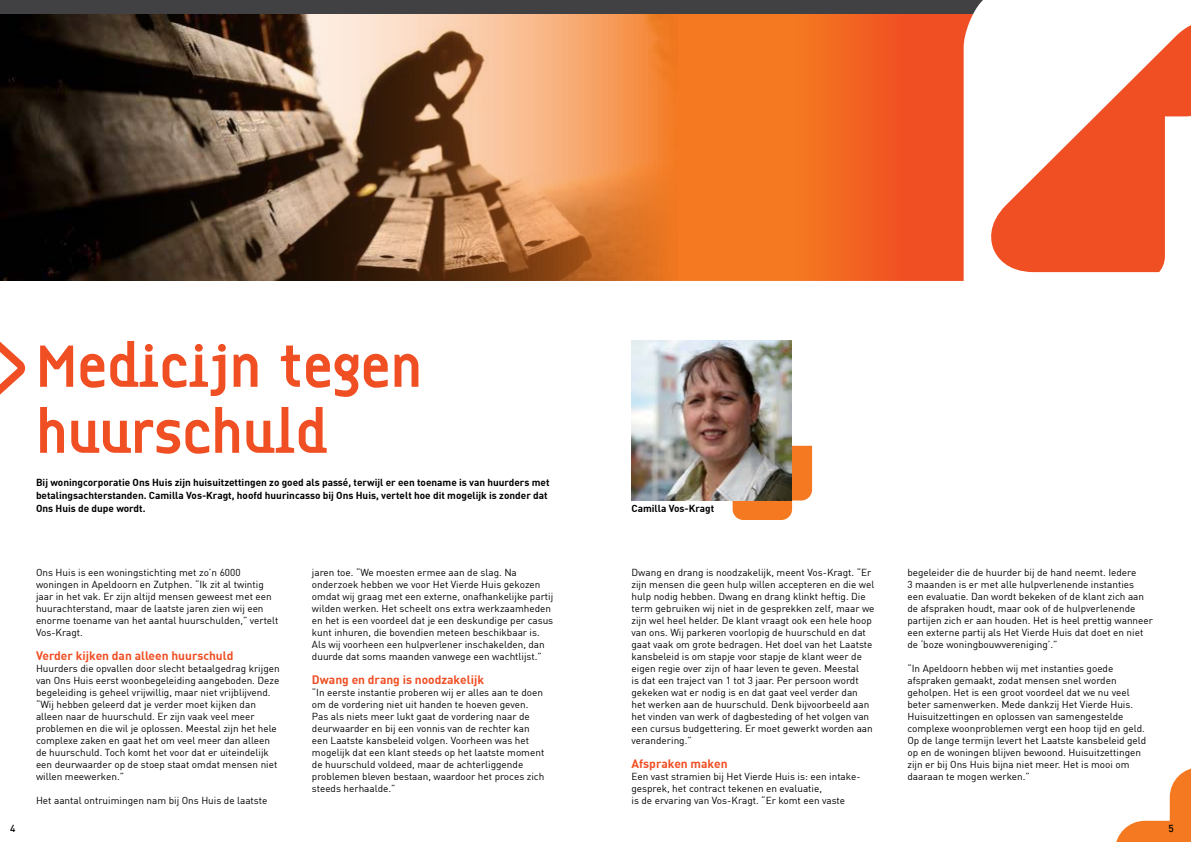
<style>
.page{position:relative;width:1191px;height:842px;background:#fff}
.page>*{position:absolute;margin:0;border:0;box-sizing:border-box;transform-origin:0 0}
.t1{font:700 55px/66px "Fact";color:#f04e23}
.t2{font:700 12px "DIN";color:#f04e23}
.t3{font:10px/12px "DIN";color:#000}
.t4{font:700 10px/13px "DIN";color:#000}
.t5{font:500 10px "DIN";color:#000}
</style>
<div class="page">
<svg style="left:840px;top:14px;width:123px;height:267px;background:#f05522"></svg>
<img style="left:0;top:14px;width:840px;height:267px">
<svg style="left:0;top:341px;width:25px;height:54px"></svg>
<div style="left:0;top:0;width:1191px;height:14px;background:#414042"></div>
<svg style="left:732px;top:446px;width:80px;height:74px"></svg>
<svg style="left:1116px;top:768px;width:75px;height:74px"></svg>
<svg style="left:963px;top:0;width:228px;height:281px"></svg>
<img style="left:631px;top:341px;width:160px;height:159px">
<h1 class="t1" style="left:36px;top:336px;width:387px">Medicijn tegen huurschuld</h1>
<p class="t4" style="left:36px;top:475px;width:515px">Bij woningcorporatie Ons Huis zijn huisuitzettingen zo goed als passé, terwijl er een toename is van huurders met betalingsachterstanden. Camilla Vos-Kragt, hoofd huurincasso bij Ons Huis, vertelt hoe dit mogelijk is zonder dat<br>Ons Huis de dupe wordt.</p>
<p class="t5" style="left:10px;top:822px;width:7px">4</p>
<p class="t3" style="left:36px;top:566px;width:244px">Ons Huis is een woningstichting met zo’n 6000 woningen in Apeldoorn en Zutphen. “Ik zit al twintig jaar in het vak. Er zijn altijd mensen geweest met een huurachterstand, maar de laatste jaren zien wij een enorme toename van het aantal huurschulden,” vertelt Vos-Kragt.</p>
<p class="t2" style="left:36px;top:647px;width:199px">Verder kijken dan alleen huurschuld</p>
<p class="t3" style="left:36px;top:662px;width:245px">Huurders die opvallen door slecht betaalgedrag krijgen van Ons Huis eerst woonbegeleiding aangeboden. Deze begeleiding is geheel vrijwillig, maar niet vrijblijvend. “Wij hebben geleerd dat je verder moet kijken dan alleen naar de huurschuld. Er zijn vaak veel meer problemen en die wil je oplossen. Meestal zijn het hele complexe zaken en gaat het om veel meer dan alleen de huurschuld. Toch komt het voor dat er uiteindelijk een deurwaarder op de stoep staat omdat mensen niet willen meewerken.”</p>
<p class="t3" style="left:36px;top:794px;width:233px">Het aantal ontruimingen nam bij Ons Huis de laatste</p>
<p class="t3" style="left:312px;top:566px;width:243px">jaren toe. “We moesten ermee aan de slag. Na onderzoek hebben we voor Het Vierde Huis gekozen omdat wij graag met een externe, onafhankelijke partij wilden werken. Het scheelt ons extra werkzaamheden en het is een voordeel dat je een deskundige per casus kunt inhuren, die bovendien meteen beschikbaar is.<br>Als wij voorheen een hulpverlener inschakelden, dan duurde dat soms maanden vanwege een wachtlijst.”</p>
<p class="t2" style="left:312px;top:671px;width:174px">Dwang en drang is noodzakelijk</p>
<p class="t3" style="left:312px;top:686px;width:234px">“In eerste instantie proberen wij er alles aan te doen om de vordering niet uit handen te hoeven geven.<br>Pas als niets meer lukt gaat de vordering naar de deurwaarder en bij een vonnis van de rechter kan een Laatste kansbeleid volgen. Voorheen was het mogelijk dat een klant steeds op het laatste moment de huurschuld voldeed, maar de achterliggende problemen bleven bestaan, waardoor het proces zich steeds herhaalde.”</p>
<p class="t4" style="left:631px;top:501px;width:84px">Camilla Vos-Kragt</p>
<p class="t3" style="left:631px;top:566px;width:244px">Dwang en drang is noodzakelijk, meent Vos-Kragt. “Er zijn mensen die geen hulp willen accepteren en die wel hulp nodig hebben. Dwang en drang klinkt heftig. Die term gebruiken wij niet in de gesprekken zelf, maar we zijn wel heel helder. De klant vraagt ook een hele hoop van ons. Wij parkeren voorlopig de huurschuld en dat gaat vaak om grote bedragen. Het doel van het Laatste kansbeleid is om stapje voor stapje de klant weer de eigen regie over zijn of haar leven te geven. Meestal<br>is dat een traject van 1 tot 3 jaar. Per persoon wordt gekeken wat er nodig is en dat gaat veel verder dan het werken aan de huurschuld. Denk bijvoorbeeld aan het vinden van werk of dagbesteding of het volgen van een cursus budgettering. Er moet gewerkt worden aan verandering.”</p>
<p class="t2" style="left:631px;top:755px;width:98px">Afspraken maken</p>
<p class="t3" style="left:631px;top:770px;width:231px">Een vast stramien bij Het Vierde Huis is: een intake&shy;gesprek, het contract tekenen en evaluatie,<br>is de ervaring van Vos-Kragt. “Er komt een vaste</p>
<p class="t3" style="left:907px;top:566px;width:247px">begeleider die de huurder bij de hand neemt. Iedere<br>3 maanden is er met alle hulpverlenende instanties<br>een evaluatie. Dan wordt bekeken of de klant zich aan de afspraken houdt, maar ook of de hulpverlenende partijen zich er aan houden. Het is heel prettig wanneer een externe partij als Het Vierde Huis dat doet en niet de ‘boze woningbouwvereniging’.”</p>
<p class="t3" style="left:907px;top:662px;width:240px">“In Apeldoorn hebben wij met instanties goede afspraken gemaakt, zodat mensen snel worden geholpen. Het is een groot voordeel dat we nu veel beter samenwerken. Mede dankzij Het Vierde Huis.<br>Huisuitzettingen en oplossen van samengestelde complexe woonproblemen vergt een hoop tijd en geld.<br>Op de lange termijn levert het Laatste kansbeleid geld op en de woningen blijven bewoond. Huisuitzettingen zijn er bij Ons Huis bijna niet meer. Het is mooi om daaraan te mogen werken.”</p>
<p class="t5" style="left:1168px;top:822px;width:7px">5</p>
</div>
